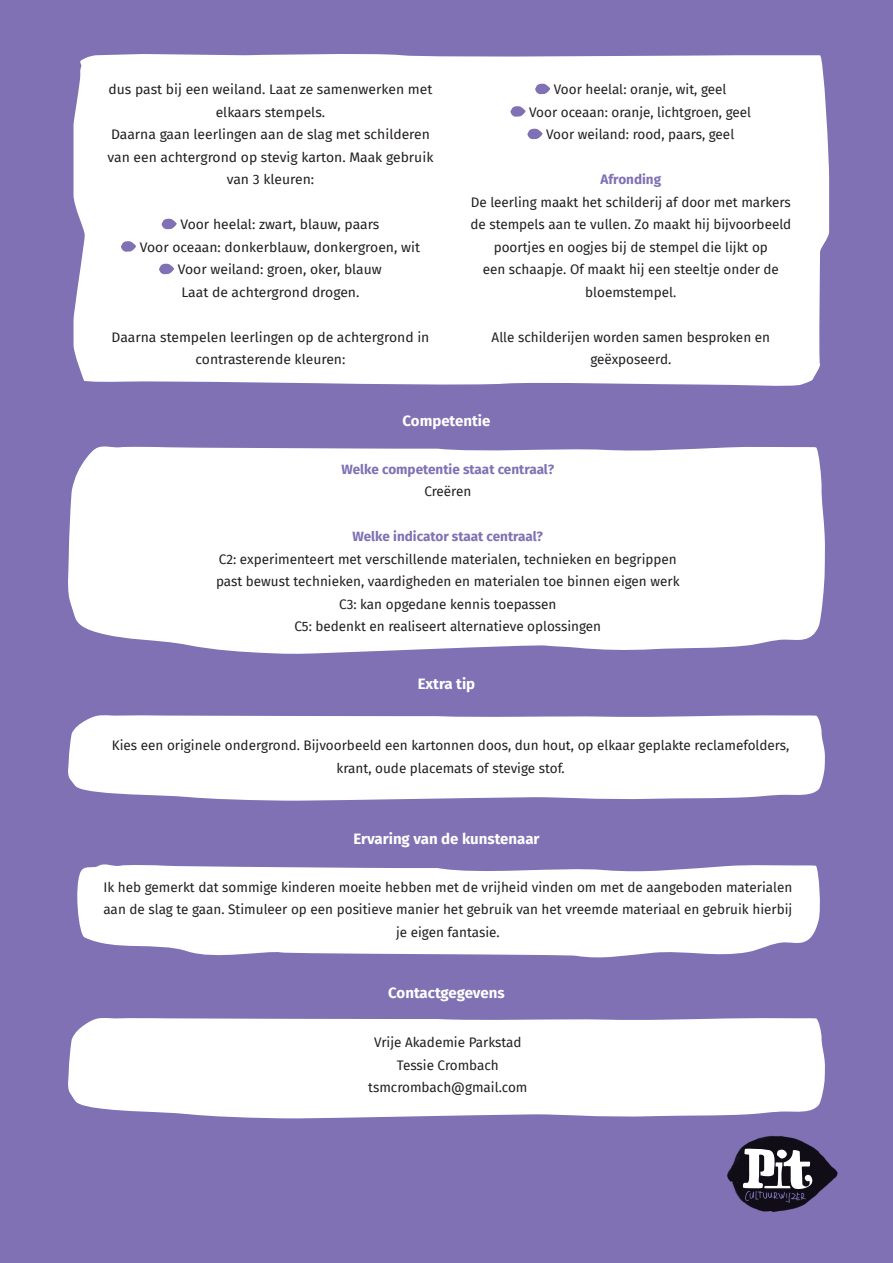
<style>
.page{position:relative;width:893px;height:1263px;background:#7f71b3}
.page>*{position:absolute;margin:0;border:0;box-sizing:border-box;transform-origin:0 0}
.t1{font:700 15px "Fira Sans";color:#fff}
.t2{font:13.5px/22.5px "Fira Sans";color:#231f20;text-align:center}
.t3{font:700 13.5px "Fira Sans";color:#7f71b3}
</style>
<div class="page">
<div style="left:68px;top:446px;width:757px;height:208px;background:#fff"></div>
<div style="left:68px;top:1018px;width:757px;height:100px;background:#fff"></div>
<svg style="left:68px;top:715px;width:757px;height:86px;background:#f7f6fa"></svg>
<svg style="left:77px;top:864px;width:743px;height:94px;background:#f0eff6"></svg>
<img style="left:727px;top:1136px;width:111px;height:76px">
<svg style="left:743px;top:1148px;width:71px;height:55px;background:#726f77"></svg>
<div style="left:74px;top:54px;width:755px;height:332px;background:#fff"></div>
<svg style="left:162px;top:219px;width:15px;height:10px"></svg>
<svg style="left:121px;top:241px;width:15px;height:11px"></svg>
<svg style="left:159px;top:264px;width:15px;height:10px"></svg>
<svg style="left:535px;top:84px;width:15px;height:10px"></svg>
<svg style="left:510px;top:106px;width:16px;height:11px"></svg>
<svg style="left:527px;top:129px;width:15px;height:10px"></svg>
<p class="t2" style="left:108px;top:78px;width:327px">dus past bij een weiland. Laat ze samenwerken met elkaars stempels.<br>Daarna gaan leerlingen aan de slag met schilderen van een achtergrond op stevig karton. Maak gebruik van 3 kleuren:</p>
<p class="t2" style="left:180px;top:213px;width:201px">Voor heelal: zwart, blauw, paars</p>
<p class="t2" style="left:140px;top:235px;width:282px">Voor oceaan: donkerblauw, donkergroen, wit</p>
<p class="t2" style="left:178px;top:258px;width:206px">Voor weiland: groen, oker, blauw</p>
<p class="t2" style="left:181px;top:280px;width:179px">Laat de achtergrond drogen.</p>
<p class="t2" style="left:112px;top:325px;width:319px">Daarna stempelen leerlingen op de achtergrond in contrasterende kleuren:</p>
<p class="t2" style="left:529px;top:78px;width:224px">Voor heelal: oranje, wit, geel<br>Voor oceaan: oranje, lichtgroen, geel<br>Voor weiland: rood, paars, geel</p>
<p class="t3" style="left:601px;top:168px;width:62px">Afronding</p>
<p class="t2" style="left:470px;top:190px;width:322px">De leerling maakt het schilderij af door met markers de stempels aan te vullen. Zo maakt hij bijvoorbeeld poortjes en oogjes bij de stempel die lijkt op<br>een schaapje. Of maakt hij een steeltje onder de bloemstempel.</p>
<p class="t2" style="left:492px;top:325px;width:280px">Alle schilderijen worden samen besproken en geëxposeerd.</p>
<p class="t1" style="left:403px;top:409px;width:89px">Competentie</p>
<p class="t3" style="left:341px;top:458px;width:214px">Welke competentie staat centraal?</p>
<p class="t2" style="left:424px;top:480px;width:48px">Creëren</p>
<p class="t3" style="left:353px;top:525px;width:192px">Welke indicator staat centraal?</p>
<p class="t2" style="left:216px;top:547px;width:465px">C2: experimenteert met verschillende materialen, technieken en begrippen past bewust technieken, vaardigheden en materialen toe binnen eigen werk C3: kan opgedane kennis toepassen<br>C5: bedenkt en realiseert alternatieve oplossingen</p>
<p class="t1" style="left:418px;top:671px;width:59px">Extra tip</p>
<p class="t2" style="left:112px;top:734px;width:679px">Kies een originele ondergrond. Bijvoorbeeld een kartonnen doos, dun hout, op elkaar geplakte reclamefolders, krant, oude placemats of stevige stof.</p>
<p class="t1" style="left:353px;top:826px;width:188px">Ervaring van de kunstenaar</p>
<p class="t2" style="left:103px;top:875px;width:690px">Ik heb gemerkt dat sommige kinderen moeite hebben met de vrijheid vinden om met de aangeboden materialen aan de slag te gaan. Stimuleer op een positieve manier het gebruik van het vreemde materiaal en gebruik hierbij je eigen fantasie.</p>
<p class="t1" style="left:388px;top:980px;width:118px">Contactgegevens</p>
<p class="t2" style="left:368px;top:1031px;width:161px">Vrije Akademie Parkstad<br>Tessie Crombach tsmcrombach@gmail.com</p>
</div>
